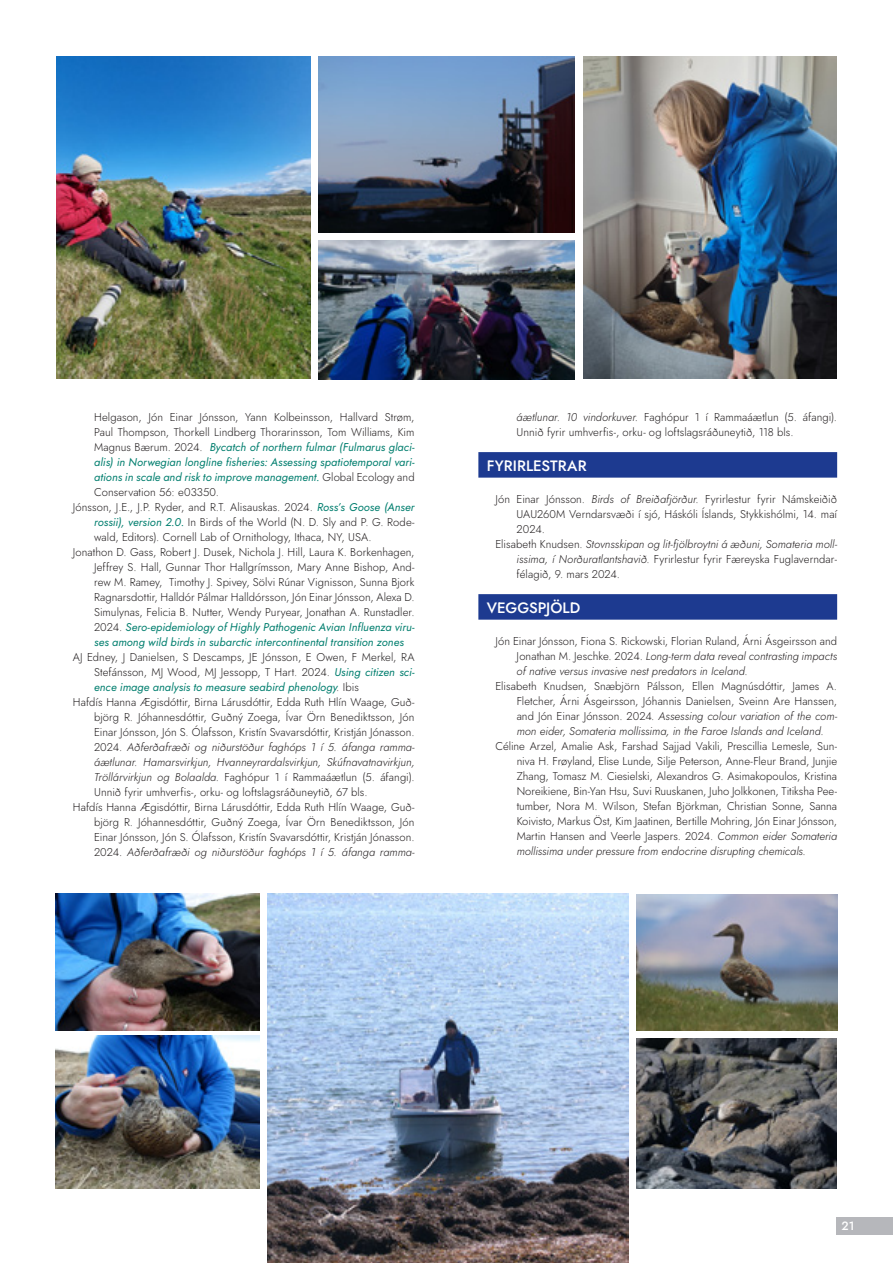
<style>
.page{position:relative;width:893px;height:1263px;background:#fff}
.page>*{position:absolute;margin:0;border:0;box-sizing:border-box;transform-origin:0 0}
.t1{font:500 15px "Jost";color:#fff}
.t2{font:500 12px "Jost";color:#fff}
.t3{font:300 11.25px/15px "Jost";letter-spacing:.01em;color:#231f20}
.t4{font:italic 300 11.25px "Jost";letter-spacing:.005em;color:#231f20}
.t5{font:italic 11.25px "Jost";letter-spacing:.005em;color:#007e6e}
.s1{font-weight:300;font-style:normal;color:#231f20}
.s2{font-weight:400;font-style:italic;color:#007e6e}
.s3{font-weight:300;color:#231f20}
.s4{font-style:normal}
.s5{font-style:italic}
</style>
<div class="page">
<div style="left:837px;top:1217px;width:56px;height:18px;background:#b6b7bb"></div>
<img style="left:57px;top:57px;width:254px;height:321px">
<img style="left:584px;top:57px;width:252px;height:321px">
<img style="left:318px;top:240px;width:257px;height:139px">
<img style="left:319px;top:57px;width:255px;height:176px">
<div style="left:478px;top:452px;width:359px;height:26px;background:#1d3a90"></div>
<div style="left:478px;top:594px;width:359px;height:26px;background:#1d3a90"></div>
<img style="left:636px;top:894px;width:201px;height:136px">
<img style="left:636px;top:1038px;width:201px;height:150px">
<img style="left:56px;top:894px;width:204px;height:136px">
<img style="left:56px;top:1035px;width:204px;height:153px">
<img style="left:268px;top:893px;width:360px;height:370px">
<p class="t3" style="left:94px;top:410px;width:322px">Helgason, Jón Einar Jónsson, Yann Kolbeinsson, Hallvard Strøm,</p>
<p class="t3" style="left:94px;top:425px;width:322px">Paul Thompson, Thorkell Lindberg Thorarinsson, Tom Williams, Kim</p>
<p class="t5" style="left:94px;top:440px;width:322px"><span class="s1">Magnus Bærum. 2024.</span> Bycatch of northern fulmar (Fulmarus glaci-</p>
<p class="t5" style="left:94px;top:455px;width:322px">alis) in Norwegian longline fisheries: Assessing spatiotemporal vari-</p>
<p class="t5" style="left:94px;top:470px;width:322px">ations in scale and risk to improve management. <span class="s1">Global Ecology and</span></p>
<p class="t3" style="left:94px;top:485px;width:126px">Conservation 56: e03350.</p>
<p class="t3" style="left:73px;top:500px;width:343px">Jónsson, J.E., J.P. Ryder, and R.T. Alisauskas. 2024. <span class="s2">Ross’s Goose (Anser</span></p>
<p class="t3" style="left:94px;top:515px;width:322px"><span class="s2">rossii), version 2.0.</span> In Birds of the World (N. D. Sly and P. G. Rode-</p>
<p class="t3" style="left:94px;top:530px;width:279px">wald, Editors). Cornell Lab of Ornithology, Ithaca, NY, USA.</p>
<p class="t3" style="left:73px;top:545px;width:343px">Jonathon D. Gass, Robert J. Dusek, Nichola J. Hill, Laura K. Borkenhagen,</p>
<p class="t3" style="left:94px;top:560px;width:322px">Jeffrey S. Hall, Gunnar Thor Hallgrímsson, Mary Anne Bishop, And-</p>
<p class="t3" style="left:94px;top:575px;width:322px">rew M. Ramey, Timothy J. Spivey, Sölvi Rúnar Vignisson, Sunna Bjork</p>
<p class="t3" style="left:94px;top:590px;width:322px">Ragnarsdottir, Halldór Pálmar Halldórsson, Jón Einar Jónsson, Alexa D.</p>
<p class="t3" style="left:94px;top:605px;width:322px">Simulynas, Felicia B. Nutter, Wendy Puryear, Jonathan A. Runstadler.</p>
<p class="t5" style="left:94px;top:620px;width:322px"><span class="s1">2024.</span> Sero-epidemiology of Highly Pathogenic Avian Influenza viru-</p>
<p class="t5" style="left:94px;top:635px;width:311px">ses among wild birds in subarctic intercontinental transition zones</p>
<p class="t3" style="left:73px;top:650px;width:343px">AJ Edney, J Danielsen, S Descamps, JE Jónsson, E Owen, F Merkel, RA</p>
<p class="t3" style="left:94px;top:665px;width:322px">Stefánsson, MJ Wood, MJ Jessopp, T Hart. 2024. <span class="s2">Using citizen sci-</span></p>
<p class="t5" style="left:94px;top:680px;width:266px">ence image analysis to measure seabird phenology<span class="s3">.</span> <span class="s1">Ibis</span></p>
<p class="t3" style="left:73px;top:695px;width:343px">Hafdís Hanna Ægisdóttir, Birna Lárusdóttir, Edda Ruth Hlín Waage, Guð-</p>
<p class="t3" style="left:94px;top:710px;width:322px">björg R. Jóhannesdóttir, Guðný Zoega, Ívar Örn Benediktsson, Jón</p>
<p class="t3" style="left:94px;top:725px;width:322px">Einar Jónsson, Jón S. Ólafsson, Kristín Svavarsdóttir, Kristján Jónasson.</p>
<p class="t4" style="left:94px;top:740px;width:322px"><span class="s4">2024.</span> Aðferðafræði og niðurstöður faghóps 1 í 5. áfanga ramma-</p>
<p class="t4" style="left:94px;top:755px;width:322px">áætlunar. Hamarsvirkjun, Hvanneyrardalsvirkjun, Skúfnavatnavirkjun,</p>
<p class="t3" style="left:94px;top:770px;width:322px"><span class="s5">Tröllárvirkjun og Bolaalda.</span> Faghópur 1 í Rammaáætlun (5. áfangi).</p>
<p class="t3" style="left:94px;top:785px;width:275px">Unnið fyrir umhverfis-, orku- og loftslagsráðuneytið, 67 bls.</p>
<p class="t3" style="left:73px;top:800px;width:343px">Hafdís Hanna Ægisdóttir, Birna Lárusdóttir, Edda Ruth Hlín Waage, Guð-</p>
<p class="t3" style="left:94px;top:815px;width:322px">björg R. Jóhannesdóttir, Guðný Zoega, Ívar Örn Benediktsson, Jón</p>
<p class="t3" style="left:94px;top:830px;width:322px">Einar Jónsson, Jón S. Ólafsson, Kristín Svavarsdóttir, Kristján Jónasson.</p>
<p class="t4" style="left:94px;top:844px;width:322px"><span class="s4">2024.</span> Aðferðafræði og niðurstöður faghóps 1 í 5. áfanga ramma-</p>
<p class="t3" style="left:517px;top:410px;width:322px"><span class="s5">áætlunar. 10 vindorkuver.</span> Faghópur 1 í Rammaáætlun (5. áfangi).<br>Unnið fyrir umhverfis-, orku- og loftslagsráðuneytið, 118 bls.</p>
<h1 class="t1" style="left:487px;top:456px;width:101px">FYRIRLESTRAR</h1>
<p class="t3" style="left:495px;top:492px;width:343px">Jón Einar Jónsson. <span class="s5">Birds of Breiðafjörður</span>. Fyrirlestur fyrir Námskeiðið</p>
<p class="t3" style="left:517px;top:507px;width:322px">UAU260M Verndarsvæði í sjó, Háskóli Íslands, Stykkishólmi, 14. maí</p>
<p class="t3" style="left:517px;top:522px;width:30px">2024.</p>
<p class="t4" style="left:495px;top:537px;width:343px"><span class="s4">Elisabeth Knudsen.</span> Stovnsskipan og lit-fjölbroytni á æðuni, Somateria moll-</p>
<p class="t3" style="left:517px;top:552px;width:322px"><span class="s5">issima, í Norðuratlantshavið</span>. Fyrirlestur fyrir Færeyska Fuglaverndar-</p>
<p class="t3" style="left:517px;top:567px;width:105px">félagið, 9. mars 2024.</p>
<h1 class="t1" style="left:487px;top:598px;width:95px">VEGGSPJÖLD</h1>
<p class="t3" style="left:495px;top:634px;width:343px">Jón Einar Jónsson, Fiona S. Rickowski, Florian Ruland, Árni Ásgeirsson and</p>
<p class="t4" style="left:517px;top:649px;width:322px"><span class="s4">Jonathan M. Jeschke. 2024.</span> Long-term data reveal contrasting impacts</p>
<p class="t4" style="left:517px;top:664px;width:232px">of native versus invasive nest predators in Iceland<span class="s4">.</span></p>
<p class="t3" style="left:495px;top:679px;width:343px">Elisabeth Knudsen, Snæbjörn Pálsson, Ellen Magnúsdóttir, James A.</p>
<p class="t3" style="left:517px;top:694px;width:322px">Fletcher, Árni Ásgeirsson, Jóhannis Danielsen, Sveinn Are Hanssen,</p>
<p class="t4" style="left:517px;top:709px;width:322px"><span class="s4">and Jón Einar Jónsson. 2024</span>. Assessing colour variation of the com-</p>
<p class="t4" style="left:517px;top:724px;width:309px">mon eider, Somateria mollissima, in the Faroe Islands and Iceland.</p>
<p class="t3" style="left:517px;top:739px;width:322px;text-align:justify;text-indent:-21px">Céline Arzel, Amalie Ask, Farshad Sajjad Vakili, Prescillia Lemesle, Sun&shy;niva H. Frøyland, Elise Lunde, Silje Peterson, Anne-Fleur Brand, Junjie Zhang, Tomasz M. Ciesielski, Alexandros G. Asimakopoulos, Kristina Noreikiene, Bin-Yan Hsu, Suvi Ruuskanen, Juho Jolkkonen, Titiksha Pee&shy;tumber, Nora M. Wilson, Stefan Björkman, Christian Sonne, Sanna Koivisto, Markus Öst, Kim Jaatinen, Bertille Mohring, Jón Einar Jónsson, Martin Hansen and Veerle Jaspers. 2024. <span class="s5">Common eider Somateria mollissima under pressure from endocrine disrupting chemicals.</span></p>
<p class="t2" style="left:841px;top:1218px;width:14px">21</p>
</div>
